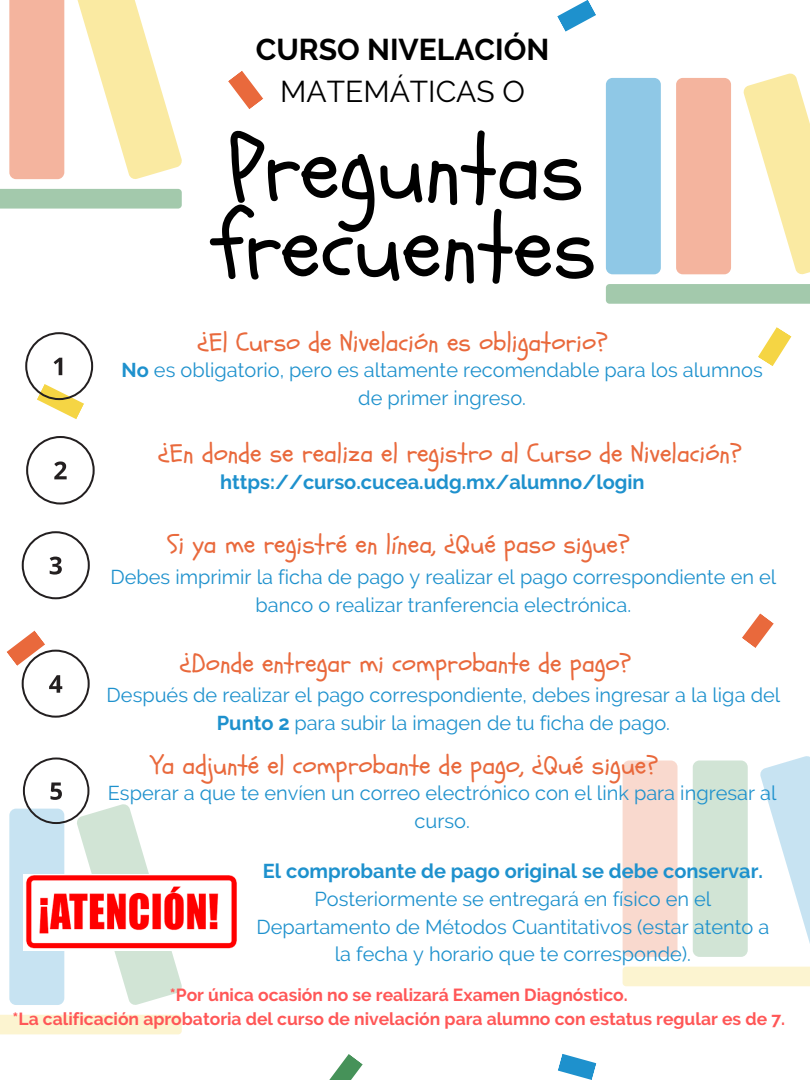
<style>
.page{position:relative;width:810px;height:1080px;background:#fff}
.page>*{position:absolute;margin:0;border:0;box-sizing:border-box;transform-origin:0 0}
.t1{font:90.56px/78.4px "Schoolbell";color:#000}
.t2{font:700 30px "Raleway";color:#000}
.t3{font:30px "Raleway";color:#000}
.t4{font:26.25px "Schoolbell";color:#e9693c}
.t5{font:20px/27.9px "Raleway";color:#1e91cd;text-align:center}
.t6{font:700 20px "Raleway";color:#1e91cd}
.t7{font:700 17.5px/24.1px "Raleway";color:#ff5757;text-align:center}
.s1{font-weight:700}
</style>
<div class="page">
<div style="left:0;top:189px;width:182px;height:20px;background:#a3c9ac"></div>
<div style="left:9px;top:0;width:55px;height:179px;background:#f4b49e"></div>
<svg style="left:77px;top:0;width:105px;height:179px"></svg>
<div style="left:606px;top:78px;width:55px;height:196px;background:#8fc8e6;border-radius:7px"></div>
<div style="left:606px;top:284px;width:204px;height:20px;background:#a3c9ac"></div>
<div style="left:676px;top:78px;width:55px;height:196px;background:#f4b49e;border-radius:7px"></div>
<svg style="left:743px;top:74px;width:67px;height:201px"></svg>
<div style="left:0;top:1015px;width:182px;height:19px;background:#fcf4d0"></div>
<div style="left:9px;top:809px;width:55px;height:196px;background:#c7e3f2;border-radius:7px"></div>
<div style="left:623px;top:760px;width:55px;height:197px;background:#f9d9ce;border-radius:7px"></div>
<div style="left:623px;top:967px;width:187px;height:19px;background:#fcf4d0"></div>
<div style="left:693px;top:760px;width:55px;height:197px;background:#d1e4d5;border-radius:7px"></div>
<svg style="left:760px;top:756px;width:50px;height:188px"></svg>
<svg style="left:557px;top:0;width:39px;height:32px"></svg>
<svg style="left:329px;top:1054px;width:34px;height:26px"></svg>
<svg style="left:742px;top:613px;width:32px;height:35px"></svg>
<svg style="left:228px;top:71px;width:35px;height:38px"></svg>
<svg style="left:758px;top:327px;width:34px;height:39px"></svg>
<svg style="left:558px;top:1054px;width:39px;height:26px"></svg>
<svg style="left:25px;top:332px;width:68px;height:87px"></svg>
<svg style="left:26px;top:436px;width:69px;height:69px"></svg>
<svg style="left:22px;top:531px;width:68px;height:68px"></svg>
<svg style="left:6px;top:630px;width:84px;height:88px"></svg>
<svg style="left:23px;top:758px;width:159px;height:247px"></svg>
<img style="left:24px;top:874px;width:213px;height:77px">
<h2 class="t2" style="left:256px;top:32px;width:295px">CURSO NIVELACIÓN</h2>
<h2 class="t3" style="left:280px;top:74px;width:246px">MATEMÁTICAS O</h2>
<h1 class="t1" style="left:214px;top:132px;width:383px">Preguntas frecuentes</h1>
<h3 class="t4" style="left:197px;top:325px;width:412px">¿El Curso de Nivelación es obligatorio?</h3>
<p class="t5" style="left:121px;top:356px;width:643px"><span class="s1">No</span> es obligatorio, pero es altamente recomendable para los alumnos de primer ingreso.</p>
<h3 class="t4" style="left:158px;top:436px;width:585px">¿En donde se realiza el registro al Curso de Nivelación?</h3>
<p class="t6" style="left:220px;top:470px;width:426px">https://curso.cucea.udg.mx/alumno/login</p>
<h3 class="t4" style="left:168px;top:527px;width:464px">Si ya me registré en línea, ¿Qué paso sigue?</h3>
<p class="t5" style="left:111px;top:563px;width:667px">Debes imprimir la ficha de pago y realizar el pago correspondiente en el banco o realizar tranferencia electrónica.</p>
<h3 class="t4" style="left:179px;top:646px;width:454px">¿Donde entregar mi comprobante de pago?</h3>
<p class="t5" style="left:107px;top:681px;width:675px">Después de realizar el pago correspondiente, debes ingresar a la liga del<br><span class="s1">Punto 2</span> para subir la imagen de tu ficha de pago.</p>
<h3 class="t4" style="left:152px;top:748px;width:508px">Ya adjunté el comprobante de pago, ¿Qué sigue?</h3>
<p class="t5" style="left:108px;top:779px;width:670px">Esperar a que te envíen un correo electrónico con el link para ingresar al curso.</p>
<p class="t6" style="left:263px;top:859px;width:502px">El comprobante de pago original se debe conservar.</p>
<p class="t5" style="left:256px;top:885px;width:514px;line-height:27.6px">Posteriormente se entregará en físico en el<br>Departamento de Métodos Cuantitativos (estar atento a la fecha y horario que te corresponde).</p>
<p class="t7" style="left:12px;top:983px;width:774px">*Por única ocasión no se realizará Examen Diagnóstico.<br>*La calificación aprobatoria del curso de nivelación para alumno con estatus regular es de 7.</p>
</div>
